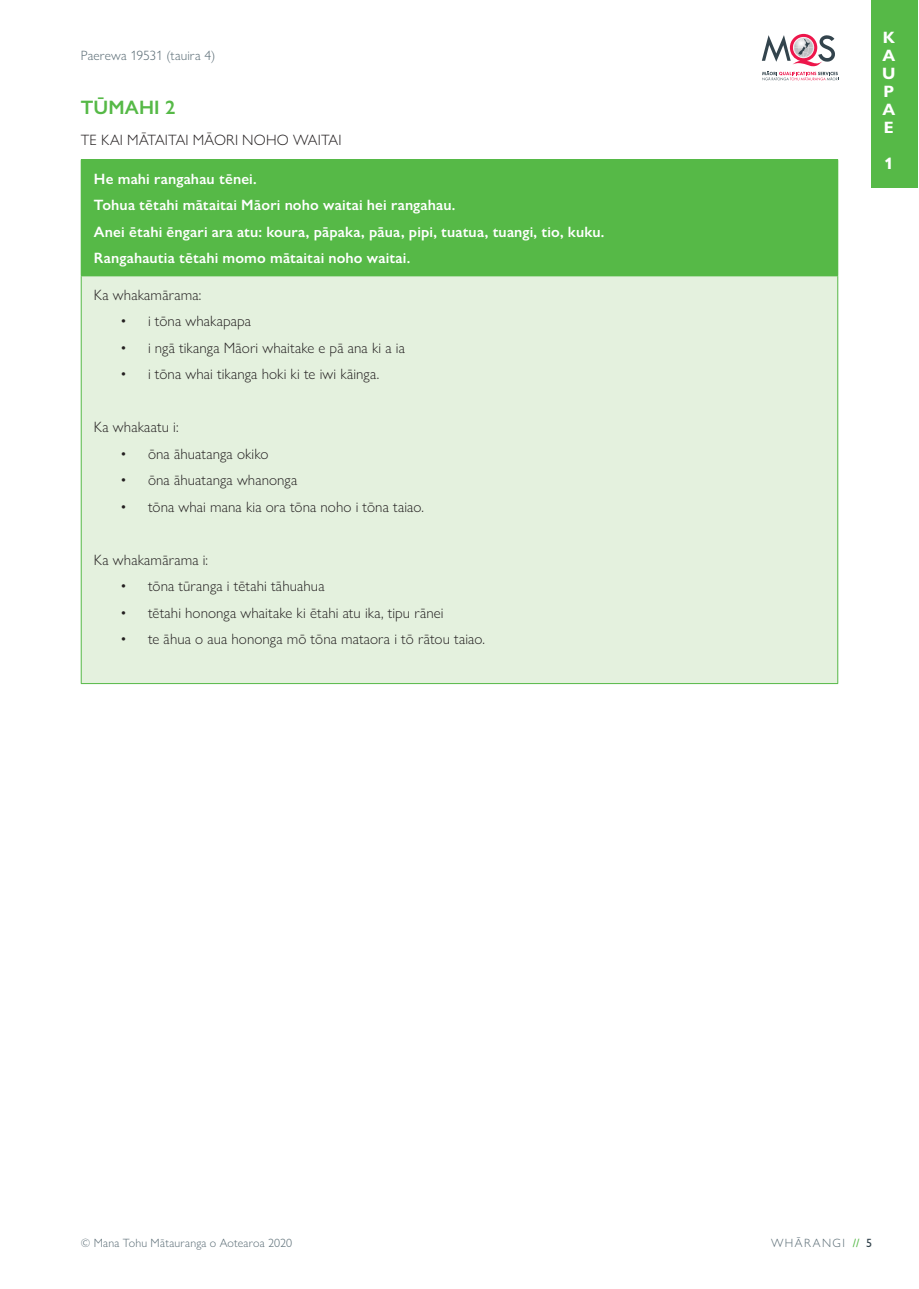
<style>
.page{position:relative;width:919px;height:1289px;background:#fff}
.page>*{position:absolute;margin:0;border:0;box-sizing:border-box;transform-origin:0 0}
.p_H2{font:600 19.5px "Gill Sans Nova";letter-spacing:.005em;color:#56b947}
.t1{font:700 16.5px/18px "Gill Sans Nova";color:#fff;text-align:justify}
.p_body{font:300 15px "Gill Sans Nova";letter-spacing:.005em;color:#231f20}
.p_body-2{font:600 15px "Gill Sans Nova";letter-spacing:.015em;color:#fff}
.t2{font:300 13.5px "Gill Sans Nova";letter-spacing:.005em;color:#586a73}
.t3{font:300 12px "Gill Sans Nova";letter-spacing:.015em;color:#586a73}
.t4{font:300 12px "Gill Sans Nova";letter-spacing:.125em;color:#586a73}
.s1{font-weight:400}
.s2{font-weight:500;color:#56b947}
.s3{font-weight:500;color:#33444d}
</style>
<div class="page">
<div style="left:81px;top:160px;width:756px;height:116px;background:#56b947"></div>
<div style="left:81px;top:276px;width:756px;height:407px;background:#e4f1de"></div>
<hr style="left:81px;top:159px;width:757px;height:1px;background:#56b947">
<hr style="left:837px;top:160px;width:1px;height:115px;background:#56b947">
<hr style="left:81px;top:275px;width:757px;height:1px;background:#56b947">
<hr style="left:81px;top:276px;width:1px;height:407px;background:#56b947">
<hr style="left:837px;top:276px;width:1px;height:407px;background:#56b947">
<hr style="left:81px;top:683px;width:757px;height:1px;background:#56b947">
<svg style="left:761px;top:34px;width:77px;height:46px"></svg>
<div style="left:871px;top:0;width:47px;height:187px;background:#56b947"></div>
<p class="t2" style="left:81px;top:47px;width:136px">Paerewa 19531 (tauira 4)</p>
<p class="p_H2" style="left:81px;top:95px;width:96px">TŪMAHI 2</p>
<p class="p_body" style="left:81px;top:131px;width:262px">TE KAI MĀTAITAI MĀORI NOHO WAITAI</p>
<p class="p_body-2" style="left:94px;top:169px;width:164px">He mahi rangahau tēnei.</p>
<p class="p_body-2" style="left:94px;top:196px;width:363px">Tohua tētahi mātaitai Māori noho waitai hei rangahau.</p>
<p class="p_body-2" style="left:94px;top:222px;width:512px">Anei ētahi ēngari ara atu: koura, pāpaka, pāua, pipi, tuatua, tuangi, tio, kuku.</p>
<p class="p_body-2" style="left:94px;top:249px;width:318px">Rangahautia tētahi momo mātaitai noho waitai.</p>
<p class="p_body" style="left:94px;top:285px;width:109px">Ka whakamārama:</p>
<p class="p_body" style="left:121px;top:312px;width:132px"><span class="s1">•</span> i tōna whakapapa</p>
<p class="p_body" style="left:121px;top:338px;width:285px"><span class="s1">•</span> i ngā tikanga Māori whaitake e pā ana ki a ia</p>
<p class="p_body" style="left:121px;top:365px;width:260px"><span class="s1">•</span> i tōna whai tikanga hoki ki te iwi kāinga.</p>
<p class="p_body" style="left:94px;top:418px;width:86px">Ka whakaatu i:</p>
<p class="p_body" style="left:121px;top:444px;width:149px"><span class="s1">•</span> ōna āhuatanga okiko</p>
<p class="p_body" style="left:121px;top:471px;width:178px"><span class="s1">•</span> ōna āhuatanga whanonga</p>
<p class="p_body" style="left:121px;top:497px;width:304px"><span class="s1">•</span> tōna whai mana kia ora tōna noho i tōna taiao.</p>
<p class="p_body" style="left:94px;top:550px;width:116px">Ka whakamārama i:</p>
<p class="p_body" style="left:121px;top:577px;width:205px"><span class="s1">•</span> tōna tūranga i tētahi tāhuahua</p>
<p class="p_body" style="left:121px;top:603px;width:324px"><span class="s1">•</span> tētahi hononga whaitake ki ētahi atu ika, tipu rānei</p>
<p class="p_body" style="left:121px;top:630px;width:365px"><span class="s1">•</span> te āhua o aua hononga mō tōna mataora i tō rātou taiao.</p>
<p class="t1" style="left:882px;top:28px;width:15px">K A U P A E</p>
<p class="t1" style="left:884px;top:154px;width:11px">1</p>
<p class="t3" style="left:81px;top:1235px;width:213px">© Mana Tohu Mātauranga o Aotearoa 2020</p>
<p class="t4" style="left:771px;top:1235px;width:103px">WHĀRANGI <span class="s2">//</span> <span class="s3">5</span></p>
</div>
